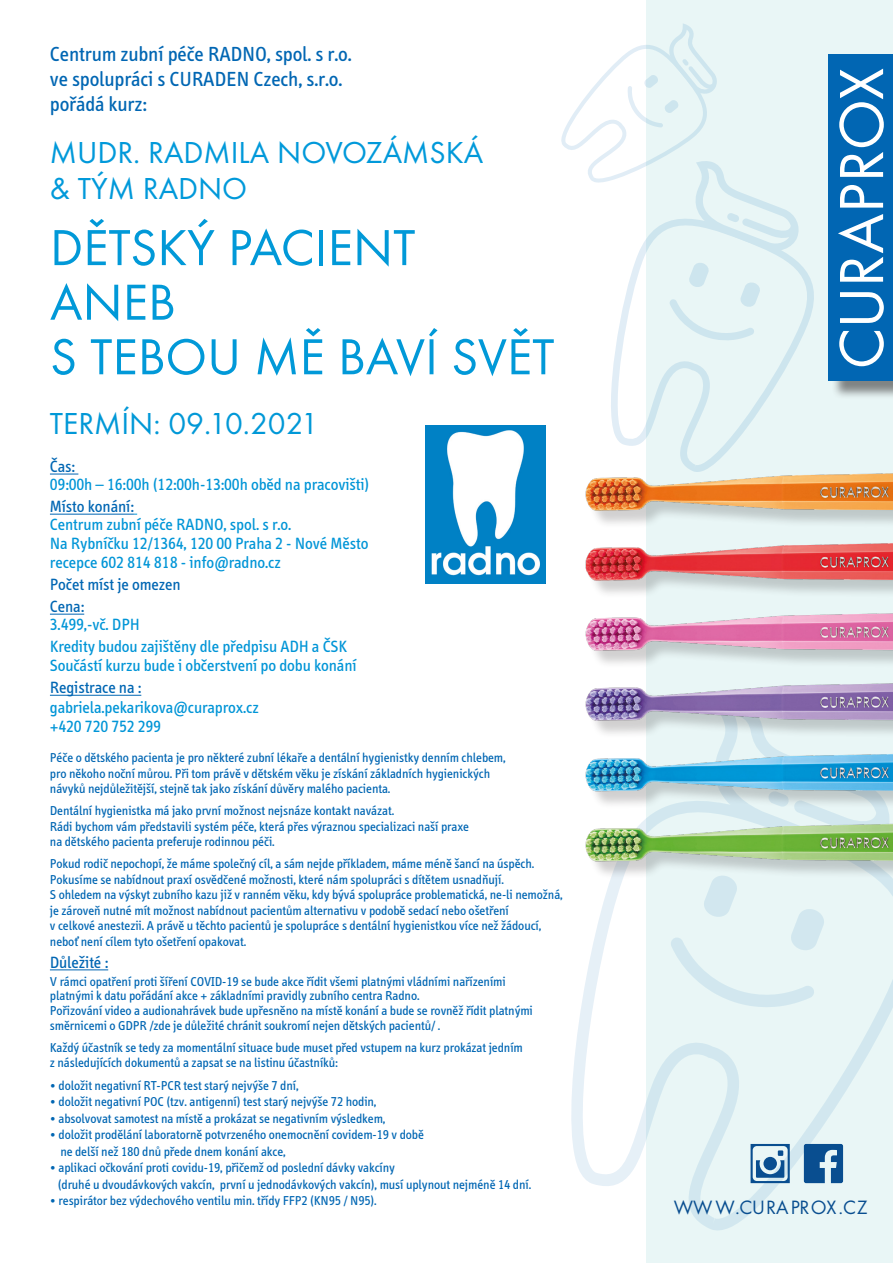
<style>
.page{position:relative;width:893px;height:1263px;background:#fff}
.page>*{position:absolute;margin:0;border:0;box-sizing:border-box;transform-origin:0 0}
.t1{font:52.5px "Futura TCE";color:#0199d8}
.t2{font:31.5px "Futura TCE";color:#0199da}
.t3{font:31.5px "Futura TCE";color:#0098d7}
.t4{font:21px "Innfoo 2";color:#0166b3}
.t5{font:17.7px "Futura LT Pro";color:#094e90}
.t6{font:16.8px "Innfoo 2";color:#0095d7}
.t7{font:16.8px "Innfoo 2";color:#0166b3}
.t8{font:13.2px "Innfoo 2";color:#0166b3}
</style>
<div class="page">
<div style="left:646px;top:0;width:247px;height:1263px;background:#e9f6f6"></div>
<svg style="left:571px;top:880px;width:322px;height:351px"></svg>
<svg style="left:670px;top:880px;width:156px;height:128px"></svg>
<div style="left:831px;top:56px;width:62px;height:344px;background:#231f20;opacity:.53"></div>
<div style="left:829px;top:54px;width:64px;height:327px;background:#0166b3"></div>
<svg style="left:838px;top:69px;width:46px;height:297px"></svg>
<svg style="left:50px;top:474px;width:28px;height:1px"></svg>
<hr style="left:50px;top:514px;width:84px;height:1px;background:#0166b3">
<hr style="left:50px;top:614px;width:34px;height:1px;background:#0166b3">
<hr style="left:50px;top:695px;width:91px;height:1px;background:#0166b3">
<hr style="left:50px;top:970px;width:58px;height:1px;background:#0166b3">
<svg style="left:611px;top:254px;width:203px;height:205px"></svg>
<svg style="left:669px;top:262px;width:92px;height:79px"></svg>
<svg style="left:561px;top:23px;width:238px;height:231px"></svg>
<img style="left:425px;top:426px;width:121px;height:157px">
<img style="left:585px;top:459px;width:308px;height:418px">
<svg style="left:751px;top:1144px;width:39px;height:39px"></svg>
<svg style="left:804px;top:1144px;width:39px;height:39px"></svg>
<p class="t4" style="left:50px;top:41px;width:303px">Centrum zubní péče RADNO, spol. s r.o.</p>
<p class="t4" style="left:50px;top:66px;width:294px">ve spolupráci s CURADEN Czech, s.r.o.</p>
<p class="t4" style="left:50px;top:91px;width:98px">pořádá kurz:</p>
<p class="t2" style="left:50px;top:134px;width:435px">MUDR. RADMILA NOVOZÁMSKÁ</p>
<p class="t2" style="left:50px;top:170px;width:199px">&amp; TÝM RADNO</p>
<p class="t1" style="left:50px;top:216px;width:367px">DĚTSKÝ PACIENT</p>
<p class="t1" style="left:50px;top:271px;width:127px">ANEB</p>
<p class="t1" style="left:50px;top:325px;width:506px">S TEBOU MĚ BAVÍ SVĚT</p>
<p class="t3" style="left:50px;top:405px;width:270px">TERMÍN: 09.10.2021</p>
<p class="t7" style="left:50px;top:456px;width:27px">Čas:</p>
<p class="t6" style="left:50px;top:474px;width:321px">09:00h – 16:00h (12:00h-13:00h oběd na pracovišti)</p>
<p class="t7" style="left:50px;top:496px;width:85px">Místo konání:</p>
<p class="t6" style="left:50px;top:514px;width:243px">Centrum zubní péče RADNO, spol. s r.o.</p>
<p class="t6" style="left:50px;top:533px;width:320px">Na Rybníčku 12/1364, 120 00 Praha 2 - Nové Město</p>
<p class="t6" style="left:50px;top:552px;width:232px">recepce 602 814 818 - info@radno.cz</p>
<p class="t7" style="left:50px;top:574px;width:132px">Počet míst je omezen</p>
<p class="t7" style="left:50px;top:596px;width:36px">Cena:</p>
<p class="t6" style="left:50px;top:614px;width:91px">3.499,-vč. DPH</p>
<p class="t6" style="left:50px;top:636px;width:298px">Kredity budou zajištěny dle předpisu ADH a ČSK</p>
<p class="t6" style="left:50px;top:655px;width:308px">Součástí kurzu bude i občerstvení po dobu konání</p>
<p class="t7" style="left:50px;top:677px;width:93px">Registrace na :</p>
<p class="t6" style="left:50px;top:697px;width:210px">gabriela.pekarikova@curaprox.cz</p>
<p class="t6" style="left:50px;top:716px;width:112px">+420 720 752 299</p>
<p class="t8" style="left:50px;top:750px;width:457px">Péče o dětského pacienta je pro některé zubní lékaře a dentální hygienistky denním chlebem,</p>
<p class="t8" style="left:50px;top:765px;width:442px">pro někoho noční můrou. Při tom právě v dětském věku je získání základních hygienických</p>
<p class="t8" style="left:50px;top:781px;width:342px">návyků nejdůležitější, stejně tak jako získání důvěry malého pacienta.</p>
<p class="t8" style="left:50px;top:803px;width:346px">Dentální hygienistka má jako první možnost nejsnáze kontakt navázat.</p>
<p class="t8" style="left:50px;top:818px;width:421px">Rádi bychom vám představili systém péče, která přes výraznou specializaci naší praxe</p>
<p class="t8" style="left:50px;top:834px;width:226px">na dětského pacienta preferuje rodinnou péči.</p>
<p class="t8" style="left:50px;top:856px;width:486px">Pokud rodič nepochopí, že máme společný cíl, a sám nejde příkladem, máme méně šancí na úspěch.</p>
<p class="t8" style="left:50px;top:871px;width:455px">Pokusíme se nabídnout praxí osvědčené možnosti, které nám spolupráci s dítětem usnadňují.</p>
<p class="t8" style="left:50px;top:887px;width:514px">S ohledem na výskyt zubního kazu již v ranném věku, kdy bývá spolupráce problematická, ne-li nemožná,</p>
<p class="t8" style="left:50px;top:902px;width:460px">je zároveň nutné mít možnost nabídnout pacientům alternativu v podobě sedací nebo ošetření</p>
<p class="t8" style="left:50px;top:918px;width:493px">v celkové anestezii. A právě u těchto pacientů je spolupráce s dentální hygienistkou více než žádoucí,</p>
<p class="t8" style="left:50px;top:933px;width:198px">neboť není cílem tyto ošetření opakovat.</p>
<p class="t7" style="left:50px;top:952px;width:60px">Důležité :</p>
<p class="t8" style="left:50px;top:973px;width:457px">V rámci opatření proti šíření COVID-19 se bude akce řídit všemi platnými vládními nařízeními</p>
<p class="t8" style="left:50px;top:988px;width:371px">platnými k datu pořádání akce + základními pravidly zubního centra Radno.</p>
<p class="t8" style="left:50px;top:1003px;width:484px">Pořizování video a audionahrávek bude upřesněno na místě konání a bude se rovněž řídit platnými</p>
<p class="t8" style="left:50px;top:1017px;width:392px">směrnicemi o GDPR /zde je důležité chránit soukromí nejen dětských pacientů/ .</p>
<p class="t8" style="left:50px;top:1040px;width:474px">Každý účastník se tedy za momentální situace bude muset před vstupem na kurz prokázat jedním</p>
<p class="t8" style="left:50px;top:1055px;width:290px">z následujících dokumentů a zapsat se na listinu účastníků:</p>
<p class="t8" style="left:50px;top:1077px;width:250px">• doložit negativní RT-PCR test starý nejvýše 7 dní,</p>
<p class="t8" style="left:50px;top:1094px;width:328px">• doložit negativní POC (tzv. antigenní) test starý nejvýše 72 hodin,</p>
<p class="t8" style="left:50px;top:1110px;width:337px">• absolvovat samotest na místě a prokázat se negativním výsledkem,</p>
<p class="t8" style="left:50px;top:1127px;width:375px">• doložit prodělání laboratorně potvrzeného onemocnění covidem-19 v době</p>
<p class="t8" style="left:60px;top:1143px;width:227px">ne delší než 180 dnů přede dnem konání akce,</p>
<p class="t8" style="left:50px;top:1160px;width:347px">• aplikaci očkování proti covidu-19, přičemž od poslední dávky vakcíny</p>
<p class="t8" style="left:58px;top:1176px;width:475px">(druhé u dvoudávkových vakcín, první u jednodávkových vakcín), musí uplynout nejméně 14 dní.</p>
<p class="t8" style="left:50px;top:1193px;width:328px">• respirátor bez výdechového ventilu min. třídy FFP2 (KN95 / N95).</p>
<h3 class="t5" style="left:674px;top:1195px;width:195px">WW W.CURAPROX.CZ</h3>
</div>
